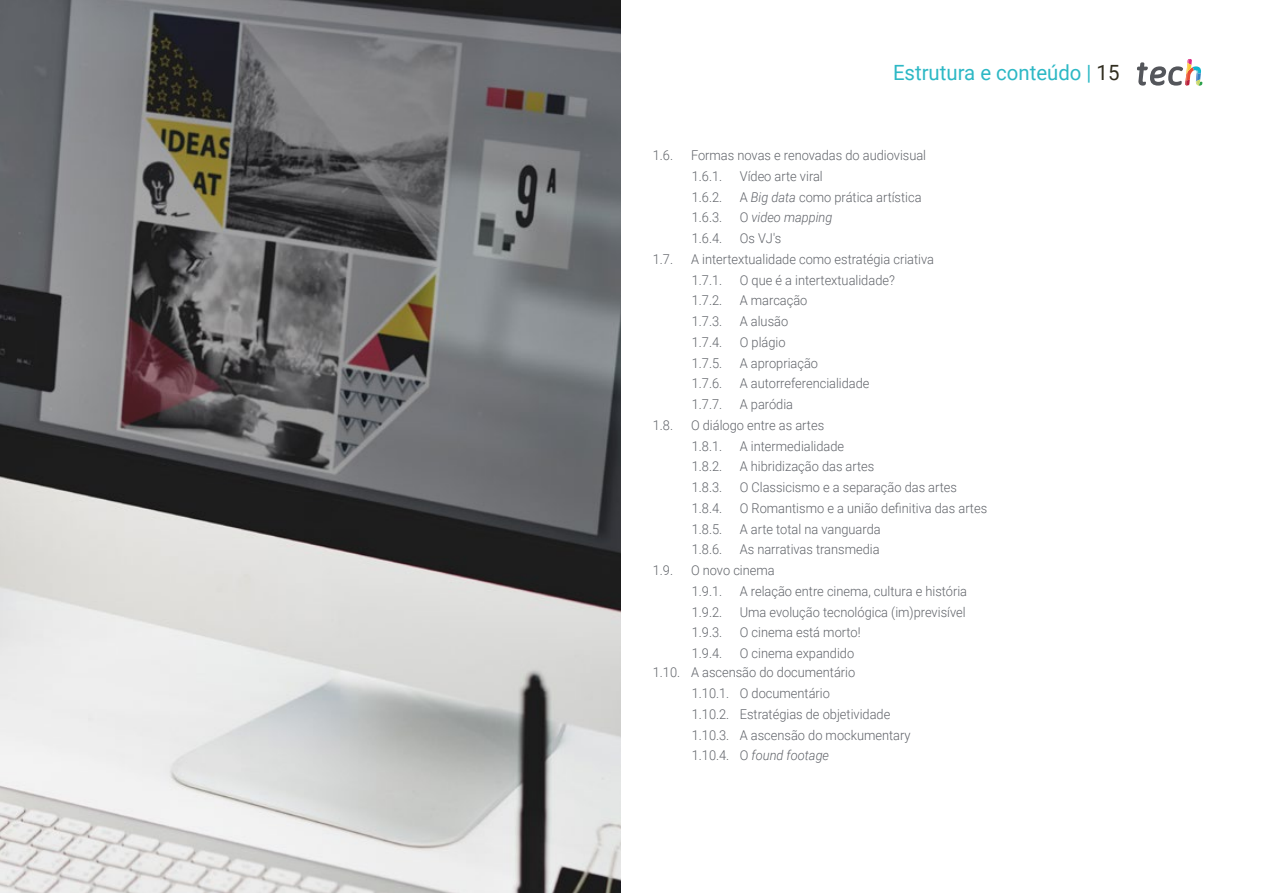
<style>
.page{position:relative;width:1263px;height:893px;background:#fff}
.page>*{position:absolute;margin:0;border:0;box-sizing:border-box;transform-origin:0 0}
.t1{font:21px "Roboto";color:#2db8c5}
.t2{font:300 13.5px/20.7px "Roboto";color:#61646a;scale:.95 1}
.t3{font:italic 300 13.5px "Roboto";color:#61646a;scale:.95 1}
.s1{color:#312e20}
.s2{font-style:italic}
.s3{font-style:normal}
</style>
<div class="page">
<svg style="left:1137px;top:59px;width:65px;height:27px"></svg>
<img style="left:0;top:0;width:621px;height:893px">
<h1 class="t1" style="left:893px;top:57px;width:228px">Estrutura e conteúdo | <span class="s1">15</span></h1>
<p class="t2" style="left:653px;top:144px;width:23px">1.6.</p>
<p class="t2" style="left:691px;top:144px;width:249px">Formas novas e renovadas do audiovisual<br>1.6.1.</p>
<p class="t2" style="left:740px;top:165px;width:89px">Vídeo arte viral</p>
<p class="t2" style="left:692px;top:186px;width:34px">1.6.2.</p>
<p class="t2" style="left:740px;top:186px;width:193px">A <span class="s2">Big data</span> como prática artística</p>
<p class="t2" style="left:692px;top:207px;width:34px">1.6.3.</p>
<p class="t3" style="left:740px;top:208px;width:99px"><span class="s3">O</span> video mapping</p>
<p class="t2" style="left:692px;top:227px;width:34px">1.6.4.</p>
<p class="t2" style="left:740px;top:227px;width:45px">Os VJ's</p>
<p class="t2" style="left:653px;top:248px;width:23px">1.7.</p>
<p class="t2" style="left:691px;top:248px;width:257px">A intertextualidade como estratégia criativa<br>1.7.1.</p>
<p class="t2" style="left:740px;top:269px;width:165px">O que é a intertextualidade?</p>
<p class="t2" style="left:692px;top:290px;width:34px">1.7.2.</p>
<p class="t2" style="left:740px;top:290px;width:73px">A marcação</p>
<p class="t2" style="left:692px;top:310px;width:34px">1.7.3.</p>
<p class="t2" style="left:740px;top:310px;width:53px">A alusão</p>
<p class="t2" style="left:692px;top:331px;width:34px">1.7.4.</p>
<p class="t2" style="left:740px;top:331px;width:50px">O plágio</p>
<p class="t2" style="left:692px;top:352px;width:34px">1.7.5.</p>
<p class="t2" style="left:740px;top:352px;width:84px">A apropriação</p>
<p class="t2" style="left:692px;top:373px;width:34px">1.7.6.</p>
<p class="t2" style="left:740px;top:373px;width:138px">A autorreferencialidade</p>
<p class="t2" style="left:692px;top:393px;width:34px">1.7.7.</p>
<p class="t2" style="left:740px;top:393px;width:58px">A paródia</p>
<p class="t2" style="left:653px;top:414px;width:23px">1.8.</p>
<p class="t2" style="left:691px;top:414px;width:142px">O diálogo entre as artes<br>1.8.1.</p>
<p class="t2" style="left:740px;top:435px;width:111px">A intermedialidade</p>
<p class="t2" style="left:692px;top:456px;width:34px">1.8.2.</p>
<p class="t2" style="left:740px;top:456px;width:143px">A hibridização das artes</p>
<p class="t2" style="left:692px;top:476px;width:34px">1.8.3.</p>
<p class="t2" style="left:740px;top:476px;width:230px">O Classicismo e a separação das artes</p>
<p class="t2" style="left:692px;top:497px;width:34px">1.8.4.</p>
<p class="t2" style="left:740px;top:497px;width:262px">O Romantismo e a união definitiva das artes</p>
<p class="t2" style="left:692px;top:518px;width:34px">1.8.5.</p>
<p class="t2" style="left:740px;top:518px;width:150px">A arte total na vanguarda</p>
<p class="t2" style="left:692px;top:539px;width:34px">1.8.6.</p>
<p class="t2" style="left:740px;top:539px;width:149px">As narrativas transmedia</p>
<p class="t2" style="left:653px;top:559px;width:23px">1.9.</p>
<p class="t2" style="left:691px;top:559px;width:90px">O novo cinema<br>1.9.1.</p>
<p class="t2" style="left:740px;top:580px;width:241px">A relação entre cinema, cultura e história</p>
<p class="t2" style="left:692px;top:601px;width:34px">1.9.2.</p>
<p class="t2" style="left:740px;top:601px;width:239px">Uma evolução tecnológica (im)previsível</p>
<p class="t2" style="left:692px;top:622px;width:34px">1.9.3.</p>
<p class="t2" style="left:740px;top:622px;width:129px">O cinema está morto!</p>
<p class="t2" style="left:692px;top:642px;width:34px">1.9.4.</p>
<p class="t2" style="left:653px;top:643px;width:215px;line-height:19.2px;text-align:right">O cinema expandido<br>1.10. A ascensão do documentário</p>
<p class="t2" style="left:692px;top:682px;width:232px">1.10.1. O documentário<br>1.10.2. Estratégias de objetividade<br>1.10.3. A ascensão do mockumentary<br>1.10.4. O <span class="s2">found footage</span></p>
</div>
